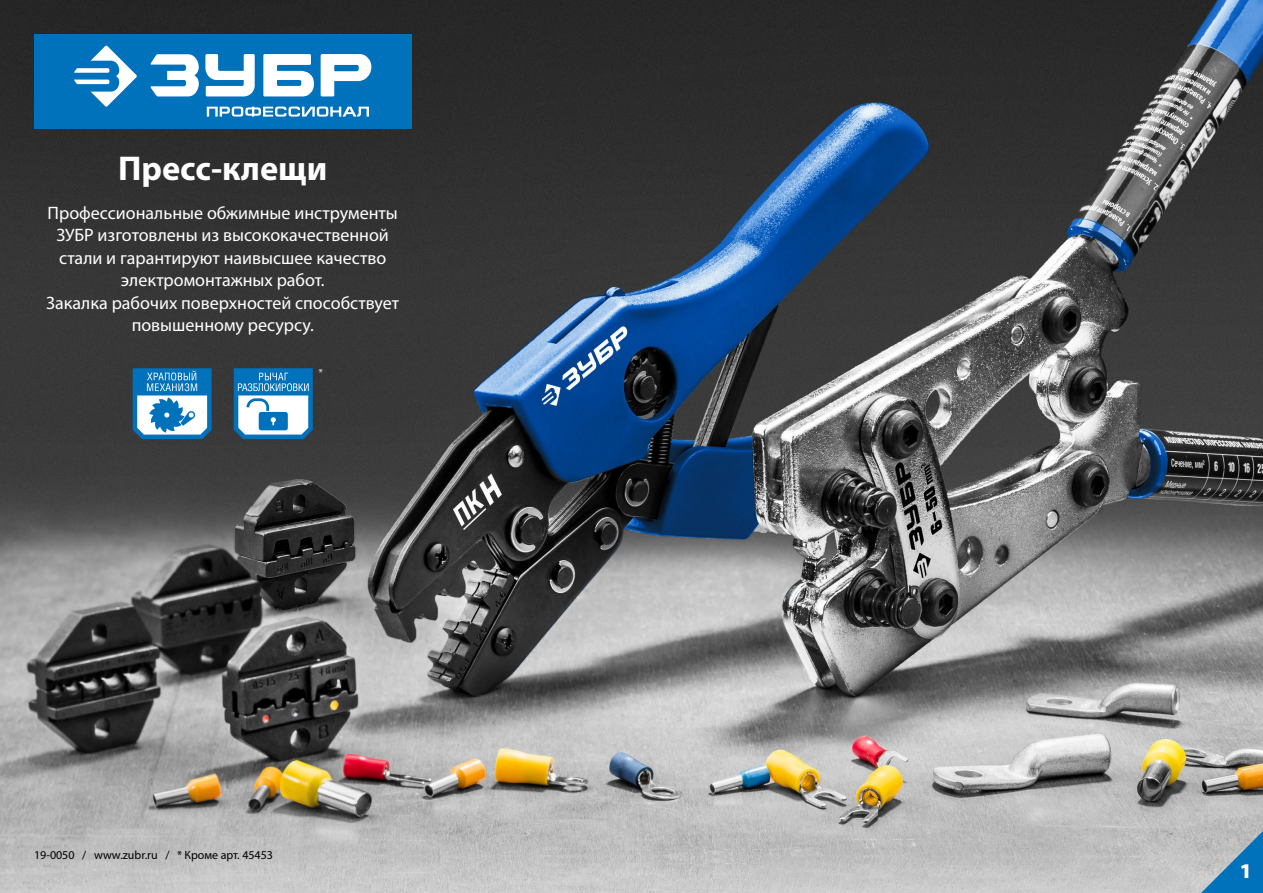
<style>
.page{position:relative;width:1263px;height:893px;background:#fff}
.page>*{position:absolute;margin:0;border:0;box-sizing:border-box;transform-origin:0 0}
.t1{font:700 34.5px "Myriad Pro";color:#fff}
.t2{font:900 21px "Myriad Pro";color:#fff}
.t3{font:18px/22.5px "Myriad Pro";color:#fff;text-align:center}
.t4{font:12px "Myriad Pro";color:#000}
.t5{font:300 12px "Myriad Pro";color:#fff}
</style>
<div class="page">
<img style="left:0;top:0;width:1263px;height:893px">
<svg style="left:1201px;top:831px;width:62px;height:62px;background:#5f98bd"></svg>
<div style="left:34px;top:34px;width:377px;height:94px;background:#0072bc"></div>
<svg style="left:207px;top:107px;width:162px;height:10px"></svg>
<svg style="left:74px;top:45px;width:63px;height:62px"></svg>
<svg style="left:150px;top:54px;width:221px;height:42px"></svg>
<svg style="left:133px;top:368px;width:79px;height:71px"></svg>
<svg style="left:234px;top:368px;width:79px;height:71px"></svg>
<h1 class="t1" style="left:118px;top:146px;width:211px">Пресс-клещи</h1>
<p class="t3" style="left:46px;top:201px;width:355px">Профессиональные обжимные инструменты ЗУБР изготовлены из высококачественной стали и гарантируют наивысшее качество электромонтажных работ.<br>Закалка рабочих поверхностей способствует повышенному ресурсу.</p>
<p class="t5" style="left:319px;top:366px;width:6px">*</p>
<p class="t4" style="left:34px;top:848px;width:241px">19-0050 / www.zubr.ru / * Кроме арт. 45453</p>
<p class="t2" style="left:1240px;top:856px;width:14px">1</p>
</div>
